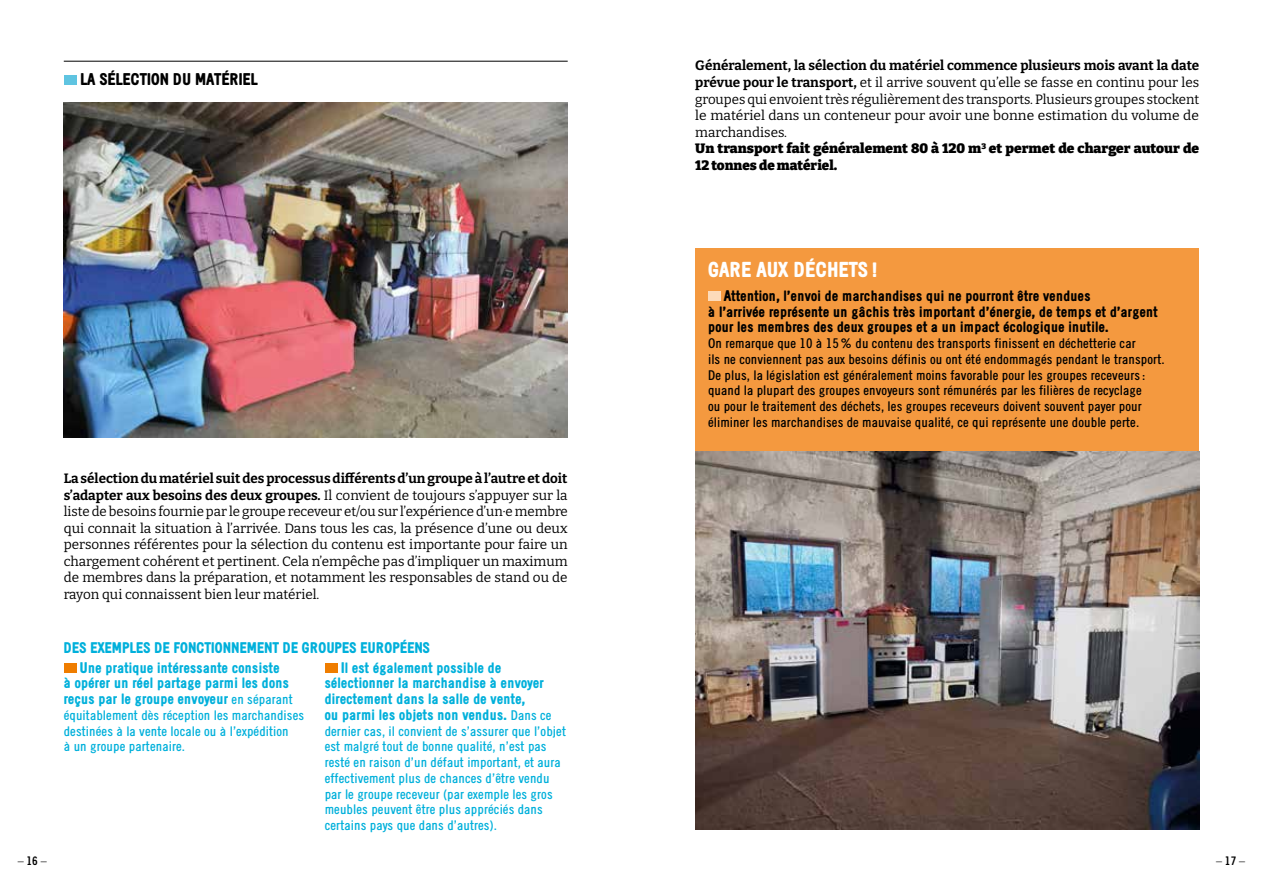
<style>
.page{position:relative;width:1263px;height:893px;background:#fff}
.page>*{position:absolute;margin:0;border:0;box-sizing:border-box;transform-origin:0 0}
.t1{font:900 21px "Emmaus";color:#fff}
.t2{font:900 16.5px "Emmaus";color:#000}
.t3{font:900 15px/15.8px "Emmaus";color:#00b0db}
.t4{font:900 15px/15.8px "Emmaus";color:#000}
.t5{font:13.5px/16.5px "Bitter";color:#000;text-align:justify}
.t6{font:13.5px/15.8px "Emmaus";color:#000}
.t7{font:13.5px/15.8px "Emmaus";color:#00b0db}
.t8{font:300 12px "Emmaus";color:#000}
.s1{font-weight:700}
.s2{font-weight:400;font-size:13.5px}
.s3{font-weight:900}
</style>
<div class="page">
<hr style="left:64px;top:61px;width:504px;height:1px;background:#000">
<div style="left:64px;top:75px;width:13px;height:10px;background:#5fc4e1"></div>
<img style="left:64px;top:102px;width:504px;height:336px">
<div style="left:695px;top:249px;width:504px;height:202px;background:#f4993f"></div>
<div style="left:708px;top:291px;width:13px;height:10px;background:#fddbba"></div>
<div style="left:64px;top:663px;width:13px;height:10px;background:#ef7d00"></div>
<div style="left:325px;top:663px;width:12px;height:10px;background:#ef7d00"></div>
<img style="left:695px;top:451px;width:504px;height:378px">
<p class="t2" style="left:81px;top:70px;width:179px">LA SÉLECTION DU MATÉRIEL</p>
<p class="t5" style="left:64px;top:470px;width:506px"><span class="s1">La sélection du matériel suit des processus différents d’un groupe à l’autre et doit s’adapter aux besoins des deux groupes.</span> Il convient de toujours s’appuyer sur la liste de besoins fournie par le groupe receveur et/ou sur l’expérience d’un·e membre qui connait la situation à l’arrivée. Dans tous les cas, la présence d’une ou deux personnes référentes pour la sélection du contenu est importante pour faire un chargement cohérent et pertinent. Cela n’empêche pas d’impliquer un maximum de membres dans la préparation, et notamment les responsables de stand ou de rayon qui connaissent bien leur matériel.</p>
<p class="t3" style="left:80px;top:637px;width:352px;line-height:20px;text-indent:-16px">DES EXEMPLES DE FONCTIONNEMENT DE GROUPES EUROPÉENS<br>Une pratique intéressante consiste</p>
<p class="t3" style="left:64px;top:675px;width:231px">à opérer un réel partage parmi les dons reçus par le groupe envoyeur <span class="s2">en séparant</span></p>
<p class="t7" style="left:64px;top:707px;width:242px">équitablement dès réception les marchandises destinées à la vente locale ou à l’expédition<br>à un groupe partenaire.</p>
<p class="t3" style="left:325px;top:659px;width:228px;text-indent:16px">Il est également possible de sélectionner la marchandise à envoyer directement dans la salle de vente,<br>ou parmi les objets non vendus. <span class="s2">Dans ce</span></p>
<p class="t7" style="left:325px;top:723px;width:243px">dernier cas, il convient de s’assurer que l’objet est malgré tout de bonne qualité, n’est pas resté en raison d’un défaut important, et aura effectivement plus de chances d’être vendu par le groupe receveur (par exemple les gros meubles peuvent être plus appréciés dans certains pays que dans d’autres).</p>
<p class="t5" style="left:695px;top:57px;width:505px;text-align:left"><span class="s1">Généralement, la sélection du matériel commence plusieurs mois avant la date prévue pour le transport,</span> et il arrive souvent qu’elle se fasse en continu pour les groupes qui envoient très régulièrement des transports. Plusieurs groupes stockent le matériel dans un conteneur pour avoir une bonne estimation du volume de marchandises.<br><span class="s3">Un transport fait généralement 80 à 120 m</span><sup>3</sup> <span class="s3">et permet de charger autour de 12 tonnes de matériel.</span></p>
<h1 class="t1" style="left:708px;top:257px;width:172px">GARE AUX DÉCHETS !</h1>
<p class="t4" style="left:708px;top:287px;width:452px;text-indent:16px">Attention, l’envoi de marchandises qui ne pourront être vendues<br>à l’arrivée représente un gâchis très important d’énergie, de temps et d’argent pour les membres des deux groupes et a un impact écologique inutile.</p>
<p class="t6" style="left:708px;top:335px;width:458px">On remarque que 10 à 15% du contenu des transports finissent en déchetterie car<br>ils ne conviennent pas aux besoins définis ou ont été endommagés pendant le transport.<br>De plus, la législation est généralement moins favorable pour les groupes receveurs : quand la plupart des groupes envoyeurs sont rémunérés par les filières de recyclage<br>ou pour le traitement des déchets, les groupes receveurs doivent souvent payer pour éliminer les marchandises de mauvaise qualité, ce qui représente une double perte.</p>
<p class="t8" style="left:18px;top:854px;width:31px">– <span class="s1">16</span> –</p>
<p class="t8" style="left:1216px;top:854px;width:31px">– <span class="s1">17</span> –</p>
</div>
